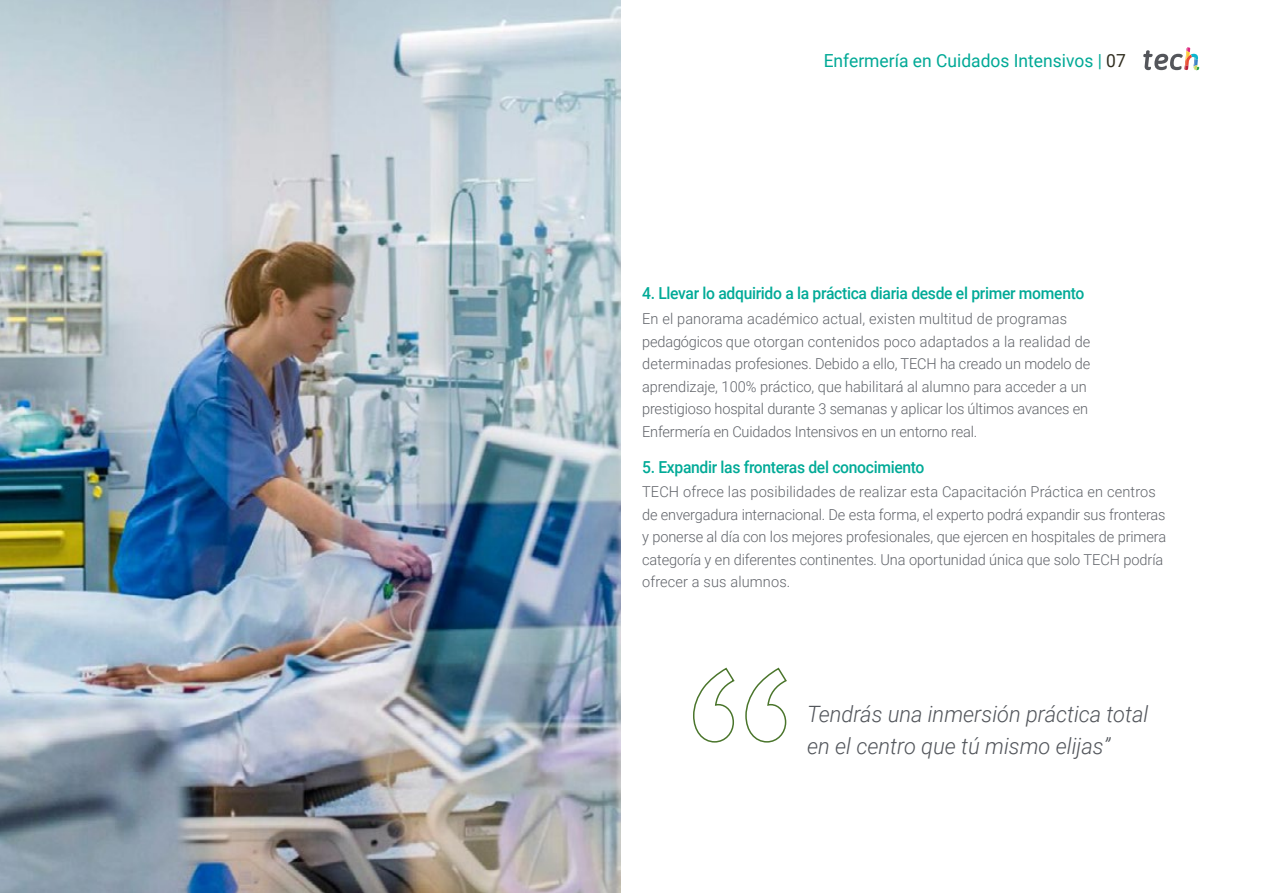
<style>
.page{position:relative;width:1263px;height:893px;background:#fff}
.page>*{position:absolute;margin:0;border:0;box-sizing:border-box;transform-origin:0 0}
.t1{font:italic 300 22.5px/31.5px "Roboto";color:#52555b}
.t2{font:18px "Roboto";color:#00a996}
.t3{font:500 16.5px "Roboto";letter-spacing:-.02em;color:#00aa97;scale:.95 1}
.t4{font:300 15px/22.5px "Roboto";letter-spacing:-.005em;color:#61646a}
.s1{color:#312e20}
</style>
<div class="page">
<svg style="left:1143px;top:47px;width:56px;height:24px"></svg>
<svg style="left:693px;top:667px;width:94px;height:76px"></svg>
<img style="left:0;top:0;width:621px;height:893px">
<p class="t2" style="left:824px;top:48px;width:304px">Enfermería en Cuidados Intensivos | <span class="s1">07</span></p>
<p class="t3" style="left:642px;top:282px;width:467px">4. Llevar lo adquirido a la práctica diaria desde el primer momento</p>
<p class="t4" style="left:642px;top:307px;width:450px">En el panorama académico actual, existen multitud de programas pedagógicos que otorgan contenidos poco adaptados a la realidad de determinadas profesiones. Debido a ello, TECH ha creado un modelo de aprendizaje, 100% práctico, que habilitará al alumno para acceder a un prestigioso hospital durante 3 semanas y aplicar los últimos avances en Enfermería en Cuidados Intensivos en un entorno real.</p>
<p class="t3" style="left:642px;top:455px;width:299px">5. Expandir las fronteras del conocimiento</p>
<p class="t4" style="left:642px;top:480px;width:525px">TECH ofrece las posibilidades de realizar esta Capacitación Práctica en centros de envergadura internacional. De esta forma, el experto podrá expandir sus fronteras y ponerse al día con los mejores profesionales, que ejercen en hospitales de primera categoría y en diferentes continentes. Una oportunidad única que solo TECH podría ofrecer a sus alumnos.</p>
<h1 class="t1" style="left:807px;top:697px;width:343px">Tendrás una inmersión práctica total en el centro que tú mismo elijas”</h1>
</div>
